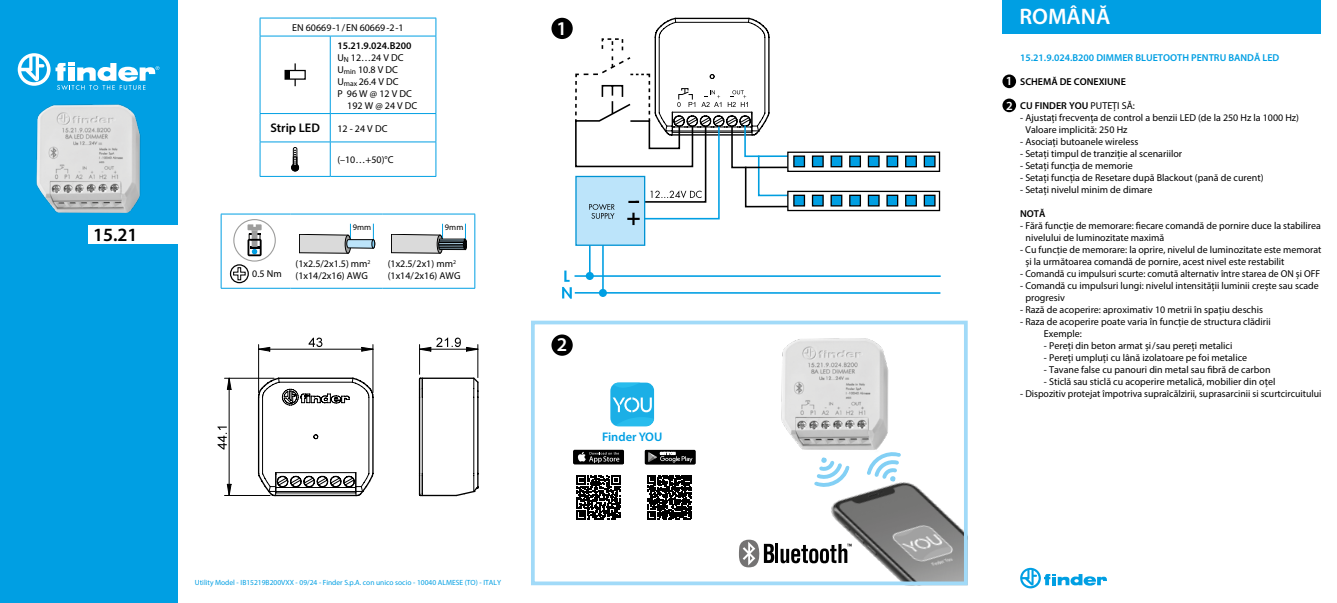
<style>
.page{position:relative;width:1337px;height:603px;background:#fff}
.page>*{position:absolute;margin:0;border:0;box-sizing:border-box;transform-origin:0 0}
.t1{font:600 22.5px "Myriad Pro";color:#fff}
.t2{font:600 19.5px "Myriad Pro";color:#fff}
.t3{font:600 18.75px "Myriad Pro";color:#000}
.t4{font:600 12.5px "Myriad Pro";color:#009fe3}
.t5{font:600 12.5px "Myriad Pro";color:#000}
.t6{font:600 12.38px/24px "Myriad Pro";color:#fff}
.t7{font:10px/12px "Myriad Pro";color:#000}
.t8{font:600 10px "Myriad Pro";color:#000}
.t9{font:600 10px "Myriad Pro";color:#009fe3}
.t10{font:8.38px "Myriad Pro";color:#000}
.t11{font:7.5px "Myriad Pro";color:#009fe3}
.s1{font-weight:400}
</style>
<div class="page">
<hr style="left:260px;top:18px;width:70px;height:1px;background:#009fe3">
<svg style="left:260px;top:18px;width:1px;height:18px"></svg>
<hr style="left:330px;top:18px;width:106px;height:1px;background:#009fe3">
<svg style="left:436px;top:18px;width:1px;height:18px"></svg>
<hr style="left:260px;top:36px;width:70px;height:1px;background:#009fe3">
<hr style="left:260px;top:36px;width:1px;height:77px;background:#009fe3">
<hr style="left:330px;top:36px;width:106px;height:1px;background:#009fe3">
<hr style="left:330px;top:36px;width:1px;height:77px;background:#009fe3">
<hr style="left:436px;top:36px;width:1px;height:77px;background:#009fe3">
<hr style="left:260px;top:113px;width:70px;height:1px;background:#009fe3">
<svg style="left:260px;top:114px;width:1px;height:27px"></svg>
<hr style="left:330px;top:113px;width:106px;height:1px;background:#009fe3">
<svg style="left:330px;top:114px;width:1px;height:27px"></svg>
<svg style="left:436px;top:114px;width:1px;height:27px"></svg>
<hr style="left:260px;top:141px;width:70px;height:1px;background:#009fe3">
<hr style="left:260px;top:142px;width:1px;height:34px;background:#009fe3">
<hr style="left:330px;top:141px;width:106px;height:1px;background:#009fe3">
<hr style="left:330px;top:142px;width:1px;height:34px;background:#009fe3">
<hr style="left:436px;top:142px;width:1px;height:34px;background:#009fe3">
<hr style="left:260px;top:176px;width:70px;height:1px;background:#009fe3">
<hr style="left:330px;top:176px;width:106px;height:1px;background:#009fe3">
<hr style="left:294px;top:63px;width:2px;height:23px;background:#000">
<div style="left:285px;top:70px;width:20px;height:9px;background:#fff"></div>
<div style="left:284px;top:70px;width:22px;height:10px;border:1px solid #000"></div>
<svg style="left:286px;top:70px;width:4px;height:9px"></svg>
<svg style="left:291px;top:147px;width:8px;height:24px"></svg>
<svg style="left:1020px;top:567px;width:87px;height:21px"></svg>
<hr style="left:221px;top:214px;width:69px;height:1px;background:#009fe3">
<hr style="left:221px;top:214px;width:1px;height:74px;background:#009fe3">
<hr style="left:290px;top:214px;width:93px;height:1px;background:#009fe3">
<hr style="left:383px;top:214px;width:92px;height:1px;background:#009fe3">
<hr style="left:474px;top:214px;width:1px;height:74px;background:#009fe3">
<hr style="left:221px;top:288px;width:69px;height:1px;background:#009fe3">
<hr style="left:290px;top:288px;width:93px;height:1px;background:#009fe3">
<hr style="left:383px;top:288px;width:92px;height:1px;background:#009fe3">
<div style="left:233px;top:219px;width:43px;height:42px;border:1px solid #9d9d9c;border-radius:50%"></div>
<svg style="left:247px;top:224px;width:15px;height:32px"></svg>
<div style="left:230px;top:264px;width:19px;height:19px;border:1px solid #000;border-radius:50%"></div>
<svg style="left:233px;top:267px;width:13px;height:13px"></svg>
<svg style="left:299px;top:223px;width:76px;height:30px"></svg>
<svg style="left:391px;top:223px;width:76px;height:30px"></svg>
<svg style="left:257px;top:376px;width:117px;height:120px"></svg>
<hr style="left:276px;top:472px;width:80px;height:1px;background:#000">
<svg style="left:419px;top:376px;width:59px;height:120px"></svg>
<hr style="left:419px;top:344px;width:1px;height:30px;background:#000">
<hr style="left:478px;top:344px;width:1px;height:33px;background:#000">
<svg style="left:419px;top:337px;width:59px;height:14px"></svg>
<hr style="left:419px;top:349px;width:59px;height:1px;background:#000">
<hr style="left:258px;top:344px;width:1px;height:48px;background:#000">
<hr style="left:373px;top:344px;width:1px;height:48px;background:#000">
<svg style="left:309px;top:337px;width:13px;height:10px"></svg>
<svg style="left:258px;top:347px;width:12px;height:4px"></svg>
<svg style="left:361px;top:347px;width:12px;height:4px"></svg>
<hr style="left:259px;top:349px;width:114px;height:1px;background:#000">
<hr style="left:224px;top:378px;width:50px;height:1px;background:#000">
<hr style="left:224px;top:495px;width:46px;height:1px;background:#000">
<svg style="left:217px;top:426px;width:10px;height:23px"></svg>
<svg style="left:227px;top:378px;width:4px;height:11px"></svg>
<svg style="left:227px;top:484px;width:4px;height:11px"></svg>
<hr style="left:229px;top:378px;width:1px;height:117px;background:#000">
<div style="left:551px;top:18px;width:22px;height:21px;background:#000;border-radius:50%"></div>
<svg style="left:599px;top:289px;width:8px;height:8px"></svg>
<hr style="left:575px;top:292px;width:365px;height:2px;background:#009fe3">
<div style="left:586px;top:272px;width:8px;height:8px;background:#009fe3;border-radius:50%"></div>
<hr style="left:574px;top:275px;width:366px;height:2px;background:#009fe3">
<hr style="left:589px;top:245px;width:1px;height:31px;background:#009fe3">
<hr style="left:602px;top:245px;width:2px;height:47px;background:#009fe3">
<div style="left:575px;top:176px;width:70px;height:70px;background:#bce4fa;border:1px solid #0093d3"></div>
<svg style="left:575px;top:18px;width:365px;height:207px"></svg>
<svg style="left:562px;top:270px;width:10px;height:28px"></svg>
<div style="left:551px;top:334px;width:22px;height:21px;background:#000;border-radius:50%"></div>
<img style="left:781px;top:338px;width:108px;height:112px">
<div style="left:0;top:0;width:177px;height:602px;background:#009fe3"></div>
<div style="left:89px;top:225px;width:93px;height:19px;background:#fff"></div>
<img style="left:36px;top:104px;width:105px;height:109px">
<hr style="left:775px;top:543px;width:3px;height:19px;background:#000">
<svg style="left:780px;top:548px;width:23px;height:15px"></svg>
<svg style="left:739px;top:539px;width:35px;height:28px"></svg>
<img style="left:803px;top:444px;width:160px;height:136px">
<svg style="left:814px;top:457px;width:36px;height:33px"></svg>
<svg style="left:866px;top:449px;width:35px;height:32px"></svg>
<div style="left:531px;top:320px;width:437px;height:265px;border:4px solid #a1daf8"></div>
<svg style="left:18px;top:53px;width:141px;height:37px"></svg>
<svg style="left:648px;top:475px;width:44px;height:44px"></svg>
<svg style="left:576px;top:475px;width:44px;height:44px"></svg>
<svg style="left:644px;top:449px;width:52px;height:15px"></svg>
<svg style="left:573px;top:449px;width:51px;height:15px"></svg>
<svg style="left:609px;top:381px;width:46px;height:46px"></svg>
<svg style="left:610px;top:382px;width:44px;height:44px;background:#3ebcea"></svg>
<div style="left:1002px;top:0;width:319px;height:34px;background:#009fe3"></div>
<div style="left:1002px;top:74px;width:14px;height:14px;background:#000;border-radius:50%"></div>
<div style="left:1002px;top:98px;width:14px;height:14px;background:#000;border-radius:50%"></div>
<h3 class="t3" style="left:93px;top:222px;width:46px">15.21</h3>
<p class="t7" style="left:292px;top:21px;width:113px">EN 60669-1/EN 60669-2-1</p>
<p class="t8" style="left:337px;top:39px;width:76px">15.21.9.024.B200</p>
<p class="t7" style="left:337px;top:51px;width:68px">U<sub>N</sub> 12…24 V DC</p>
<p class="t7" style="left:337px;top:63px;width:62px">U<sub>min</sub> 10.8 V DC</p>
<p class="t7" style="left:337px;top:75px;width:63px">U<sub>max</sub> 26.4 V DC</p>
<p class="t7" style="left:337px;top:87px;width:76px">P 96 W @ 12 V DC</p>
<p class="t7" style="left:347px;top:99px;width:72px">192 W @ 24 V DC</p>
<p class="t5" style="left:270px;top:120px;width:51px">Strip LED</p>
<p class="t7" style="left:337px;top:122px;width:52px">12 - 24 V DC</p>
<p class="t7" style="left:337px;top:153px;width:58px">(–10…+50)°C</p>
<p class="t7" style="left:252px;top:267px;width:31px">0.5 Nm</p>
<p class="t10" style="left:353px;top:222px;width:20px">9mm</p>
<p class="t7" style="left:295px;top:257px;width:77px">(1x2.5/2x1.5) mm<sup>2 </sup>(1x14/2x16) AWG</p>
<p class="t10" style="left:445px;top:222px;width:20px">9mm</p>
<p class="t7" style="left:388px;top:257px;width:74px">(1x2.5/2x1) mm<sup>2 </sup>(1x14/2x16) AWG</p>
<p class="t11" style="left:195px;top:578px;width:308px">Utility Model - IB15219B200VXX - 09/24 - Finder S.p.A. con unico socio - 10040 ALMESE (TO) - ITALY</p>
<h2 class="t2" style="left:556px;top:16px;width:12px">1</h2>
<h2 class="t2" style="left:557px;top:332px;width:12px">2</h2>
<p class="t4" style="left:602px;top:429px;width:62px">Finder YOU</p>
<p class="t6" style="left:1006px;top:69px;width:8px">1<br>2</p>
<h1 class="t1" style="left:1019px;top:2px;width:92px">ROMÂNĂ</h1>
<p class="t9" style="left:1020px;top:51px;width:261px">15.21.9.024.B200 DIMMER BLUETOOTH PENTRU BANDĂ LED</p>
<p class="t8" style="left:1020px;top:75px;width:107px">SCHEMĂ DE CONEXIUNE</p>
<p class="t8" style="left:1020px;top:99px;width:116px">CU FINDER YOU <span class="s1">PUTEȚI SĂ:</span></p>
<p class="t7" style="left:1025px;top:111px;width:275px;text-indent:-5px">- Ajustați frecvența de control a benzii LED (de la 250 Hz la 1000 Hz)<br>Valoare implicită: 250 Hz</p>
<p class="t7" style="left:1020px;top:135px;width:120px">- Asociați butoanele wireless</p>
<p class="t7" style="left:1020px;top:147px;width:164px">- Setați timpul de tranziție al scenariilor</p>
<p class="t7" style="left:1020px;top:159px;width:114px">- Setați funcția de memorie</p>
<p class="t7" style="left:1020px;top:171px;width:245px">- Setați funcția de Resetare după Blackout (pană de curent)</p>
<p class="t7" style="left:1020px;top:183px;width:134px">- Setați nivelul minim de dimare</p>
<p class="t8" style="left:1020px;top:207px;width:27px">NOTĂ</p>
<p class="t7" style="left:1025px;top:219px;width:297px;text-indent:-5px">- Fără funcție de memorare: fiecare comandă de pornire duce la stabilirea nivelului de luminozitate maximă</p>
<p class="t7" style="left:1025px;top:243px;width:297px;text-indent:-5px">- Cu funcție de memorare: la oprire, nivelul de luminozitate este memorat și la următoarea comandă de pornire, acest nivel este restabilit</p>
<p class="t7" style="left:1020px;top:267px;width:302px">- Comandă cu impulsuri scurte: comută alternativ între starea de ON și OFF</p>
<p class="t7" style="left:1025px;top:279px;width:295px;text-indent:-5px">- Comandă cu impulsuri lungi: nivelul intensității luminii crește sau scade progresiv</p>
<p class="t7" style="left:1020px;top:303px;width:244px">- Rază de acoperire: aproximativ 10 metrii în spațiu deschis</p>
<p class="t7" style="left:1044px;top:315px;width:228px;text-indent:-24px">- Raza de acoperire poate varia în funcție de structura clădirii<br>Exemple:</p>
<p class="t7" style="left:1044px;top:339px;width:190px">- Pereți din beton armat și/sau pereți metalici</p>
<p class="t7" style="left:1044px;top:351px;width:205px">- Pereți umpluți cu lână izolatoare pe foi metalice</p>
<p class="t7" style="left:1044px;top:363px;width:228px">- Tavane false cu panouri din metal sau fibră de carbon</p>
<p class="t7" style="left:1044px;top:375px;width:233px">- Sticlă sau sticlă cu acoperire metalică, mobilier din oțel</p>
<p class="t7" style="left:1020px;top:387px;width:303px">- Dispozitiv protejat împotriva supraîcălzirii, suprasarcinii si scurtcircuitului</p>
</div>
